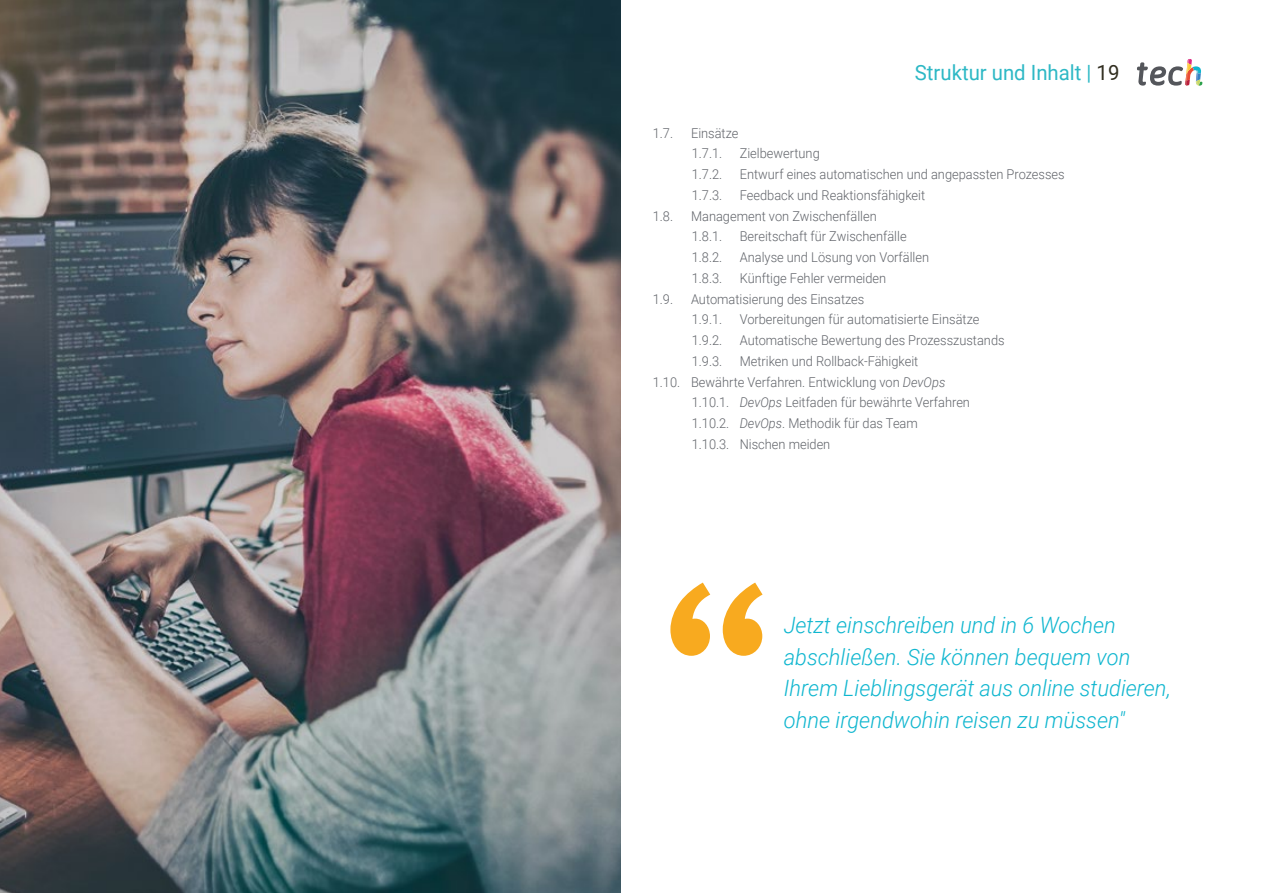
<style>
.page{position:relative;width:1263px;height:893px;background:#fff}
.page>*{position:absolute;margin:0;border:0;box-sizing:border-box;transform-origin:0 0}
.t1{font:italic 300 22.5px/31.5px "Roboto";color:#0fb6cf}
.t2{font:21px "Roboto";color:#2db8c5}
.t3{font:300 13.5px/20.7px "Roboto";color:#61646a;scale:.95 1}
.s1{color:#312e20}
.s2{font-style:italic}
</style>
<div class="page">
<svg style="left:1137px;top:59px;width:65px;height:27px"></svg>
<svg style="left:670px;top:583px;width:92px;height:73px"></svg>
<img style="left:0;top:0;width:621px;height:893px">
<p class="t3" style="left:653px;top:122px;width:23px">1.7.</p>
<p class="t3" style="left:691px;top:122px;width:51px">Einsätze<br>1.7.1.</p>
<p class="t3" style="left:740px;top:143px;width:86px">Zielbewertung</p>
<h2 class="t2" style="left:915px;top:57px;width:206px">Struktur und Inhalt | <span class="s1">19</span></h2>
<p class="t3" style="left:692px;top:164px;width:34px">1.7.2.</p>
<p class="t3" style="left:740px;top:164px;width:343px">Entwurf eines automatischen und angepassten Prozesses</p>
<p class="t3" style="left:692px;top:184px;width:34px">1.7.3.</p>
<p class="t3" style="left:740px;top:184px;width:197px">Feedback und Reaktionsfähigkeit</p>
<p class="t3" style="left:653px;top:205px;width:23px">1.8.</p>
<p class="t3" style="left:691px;top:205px;width:197px">Management von Zwischenfällen<br>1.8.1.</p>
<p class="t3" style="left:740px;top:226px;width:177px">Bereitschaft für Zwischenfälle</p>
<p class="t3" style="left:692px;top:247px;width:34px">1.8.2.</p>
<p class="t3" style="left:740px;top:247px;width:201px">Analyse und Lösung von Vorfällen</p>
<p class="t3" style="left:692px;top:267px;width:34px">1.8.3.</p>
<p class="t3" style="left:740px;top:267px;width:156px">Künftige Fehler vermeiden</p>
<p class="t3" style="left:653px;top:288px;width:23px">1.9.</p>
<p class="t3" style="left:691px;top:288px;width:184px">Automatisierung des Einsatzes<br>1.9.1.</p>
<p class="t3" style="left:740px;top:309px;width:254px">Vorbereitungen für automatisierte Einsätze</p>
<p class="t3" style="left:692px;top:330px;width:34px">1.9.2.</p>
<p class="t3" style="left:740px;top:330px;width:280px">Automatische Bewertung des Prozesszustands</p>
<p class="t3" style="left:692px;top:350px;width:34px">1.9.3.</p>
<p class="t3" style="left:740px;top:350px;width:189px">Metriken und Rollback-Fähigkeit</p>
<p class="t3" style="left:653px;top:371px;width:310px">1.10. Bewährte Verfahren. Entwicklung von <span class="s2">DevOps</span></p>
<p class="t3" style="left:692px;top:392px;width:294px">1.10.1. <span class="s2">DevOps</span> Leitfaden für bewährte Verfahren</p>
<p class="t3" style="left:692px;top:413px;width:239px">1.10.2. <span class="s2">DevOps</span>. Methodik für das Team</p>
<p class="t3" style="left:692px;top:433px;width:147px">1.10.3. Nischen meiden</p>
<h1 class="t1" style="left:784px;top:609px;width:388px">Jetzt einschreiben und in 6 Wochen abschließen. Sie können bequem von Ihrem Lieblingsgerät aus online studieren, ohne irgendwohin reisen zu müssen"</h1>
</div>
